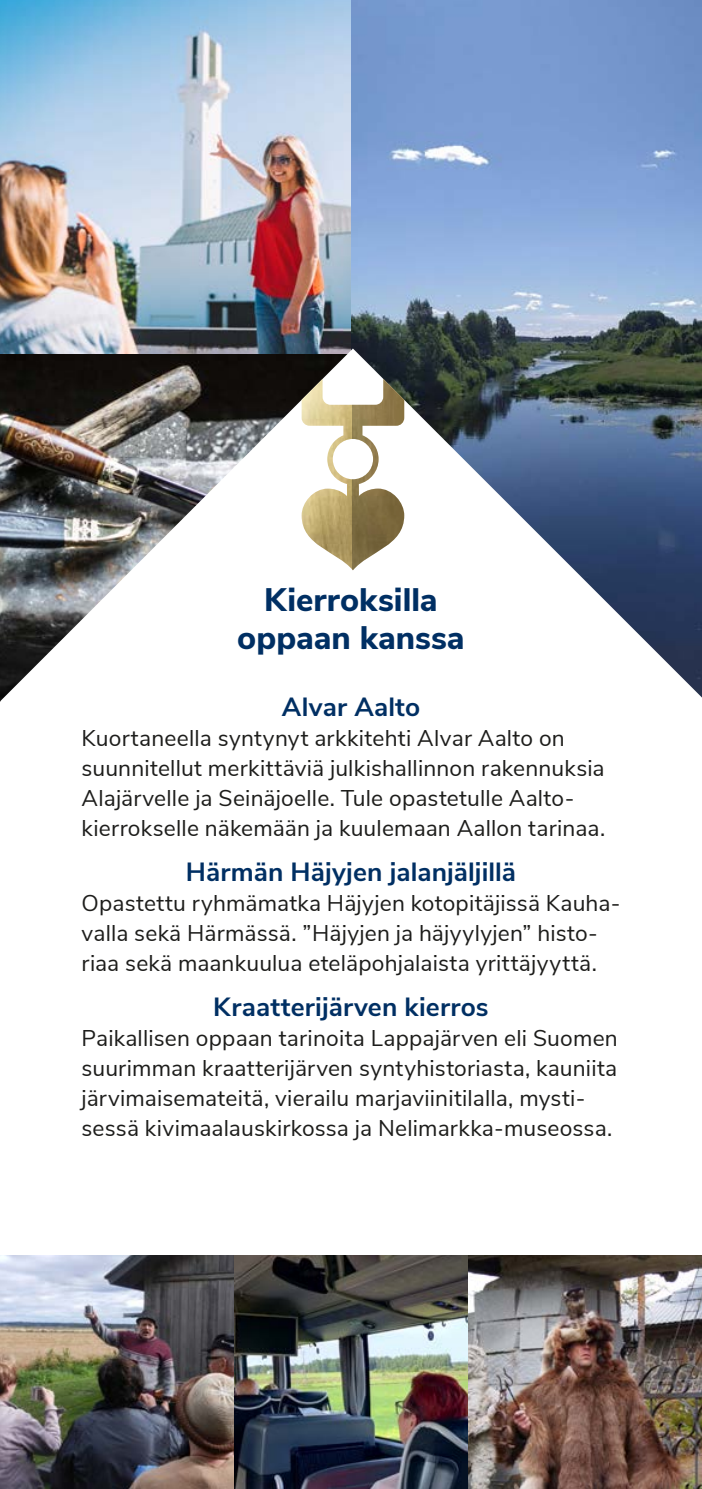
<style>
.page{position:relative;width:702px;height:1489px;background:#fff}
.page>*{position:absolute;margin:0;border:0;box-sizing:border-box;transform-origin:0 0}
.t1{font:800 32.5px/37.5px "Nunito Sans";color:#002f63;text-align:center}
.t2{font:700 26.25px "Nunito Sans";letter-spacing:.005em;color:#002f63}
.t3{font:22.75px/30px "Nunito Sans";letter-spacing:.005em;color:#1d1d1b}
</style>
<div class="page">
<img style="left:0;top:0;width:702px;height:348px">
<img style="left:0;top:348px;width:702px;height:354px">
<img style="left:301px;top:379px;width:51px;height:109px">
<svg style="left:352px;top:379px;width:52px;height:109px"></svg>
<img style="left:301px;top:488px;width:51px;height:82px">
<svg style="left:352px;top:488px;width:52px;height:82px;fill:#7e6c41"></svg>
<img style="left:0;top:1255px;width:702px;height:233px">
<p class="t1" style="left:237px;top:579px;width:229px">Kierroksilla oppaan kanssa</p>
<p class="t2" style="left:282px;top:687px;width:140px">Alvar Aalto</p>
<p class="t3" style="left:81px;top:721px;width:525px">Kuortaneella syntynyt arkkitehti Alvar Aalto on suunnitellut merkittäviä julkishallinnon rakennuksia Alajärvelle ja Seinäjoelle. Tule opastetulle Aalto&shy;kierrokselle näkemään ja kuulemaan Aallon tarinaa.</p>
<p class="t2" style="left:186px;top:852px;width:332px">Härmän Häjyjen jalanjäljillä</p>
<p class="t3" style="left:81px;top:886px;width:540px">Opastettu ryhmämatka Häjyjen kotopitäjissä Kauha&shy;valla sekä Härmässä. ”Häjyjen ja häjyylyjen” histo&shy;riaa sekä maankuulua eteläpohjalaista yrittäjyyttä.</p>
<p class="t2" style="left:213px;top:987px;width:277px">Kraatterijärven kierros</p>
<p class="t3" style="left:81px;top:1021px;width:538px">Paikallisen oppaan tarinoita Lappajärven eli Suomen suurimman kraatterijärven syntyhistoriasta, kauniita järvimaisemateitä, vierailu marjaviinitilalla, mysti&shy;sessä kivimaalauskirkossa ja Nelimarkka-museossa.</p>
</div>
